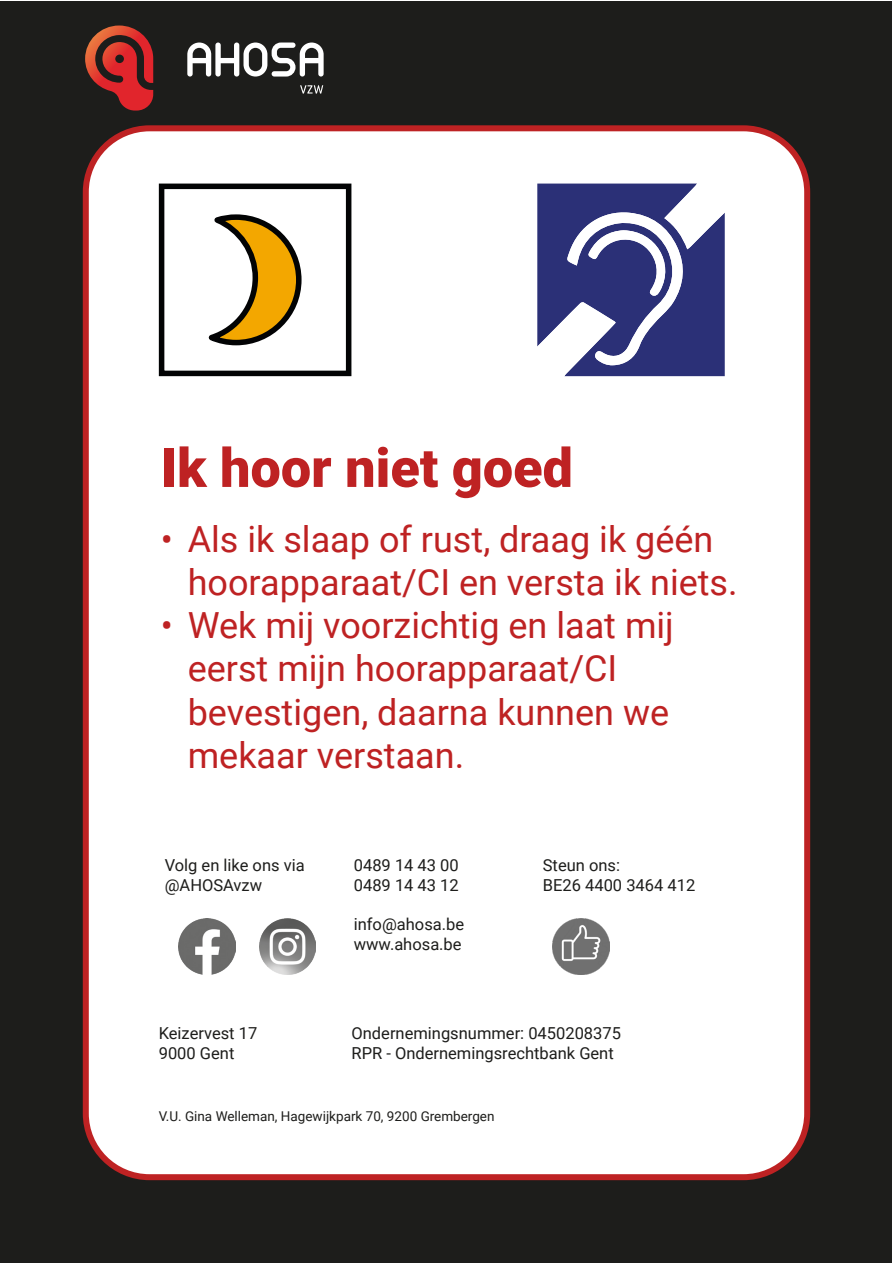
<style>
.page{position:relative;width:893px;height:1263px;background:#fff}
.page>*{position:absolute;margin:0;border:0;box-sizing:border-box;transform-origin:0 0}
.t1{font:900 54px "Roboto";color:#be2223}
.t2{font:36px/43.2px "Roboto";color:#be2223}
.t3{font:16.5px "Roboto";color:#1d1d1b}
.t4{font:13.5px "Roboto";color:#1d1d1b}
</style>
<div class="page">
<div style="left:1px;top:1px;width:891px;height:1261px;background:#1d1d1b"></div>
<svg style="left:85px;top:26px;width:68px;height:85px"></svg>
<svg style="left:300px;top:85px;width:23px;height:9px"></svg>
<svg style="left:187px;top:43px;width:137px;height:34px"></svg>
<div style="left:86px;top:128px;width:721px;height:1049px;background:#fff;border-radius:64px"></div>
<div style="left:83px;top:125px;width:727px;height:1055px;border:6px solid #be2223;border-radius:64px"></div>
<svg style="left:537px;top:184px;width:188px;height:192px"></svg>
<div style="left:159px;top:184px;width:192px;height:192px;border:6px solid #020304"></div>
<svg style="left:208px;top:214px;width:94px;height:132px"></svg>
<img style="left:179px;top:918px;width:56px;height:57px">
<img style="left:260px;top:918px;width:56px;height:57px">
<img style="left:553px;top:918px;width:56px;height:57px">
<p class="t1" style="left:161px;top:430px;width:414px">Ik hoor niet goed</p>
<p class="t2" style="left:188px;top:516px;width:551px;text-indent:-27px">• Als ik slaap of rust, draag ik géén hoorapparaat/CI en versta ik niets.</p>
<p class="t2" style="left:188px;top:602px;width:488px;text-indent:-27px">• Wek mij voorzichtig en laat mij eerst mijn hoorapparaat/CI bevestigen, daarna kunnen we mekaar verstaan.</p>
<p class="t3" style="left:165px;top:853px;width:141px">Volg en like ons via</p>
<p class="t3" style="left:165px;top:873px;width:99px">@AHOSAvzw</p>
<p class="t3" style="left:159px;top:1022px;width:100px">Keizervest 17</p>
<p class="t3" style="left:159px;top:1042px;width:77px">9000 Gent</p>
<p class="t3" style="left:354px;top:853px;width:107px">0489 14 43 00</p>
<p class="t3" style="left:354px;top:873px;width:107px">0489 14 43 12</p>
<p class="t3" style="left:354px;top:913px;width:112px">info@ahosa.be</p>
<p class="t3" style="left:354px;top:933px;width:109px">www.ahosa.be</p>
<p class="t3" style="left:543px;top:853px;width:79px">Steun ons:</p>
<p class="t3" style="left:543px;top:873px;width:154px">BE26 4400 3464 412</p>
<p class="t3" style="left:351px;top:1022px;width:271px">Ondernemingsnummer: 0450208375</p>
<p class="t3" style="left:351px;top:1042px;width:264px">RPR - Ondernemingsrechtbank Gent</p>
<p class="t4" style="left:159px;top:1106px;width:337px">V.U. Gina Welleman, Hagewijkpark 70, 9200 Grembergen</p>
</div>
